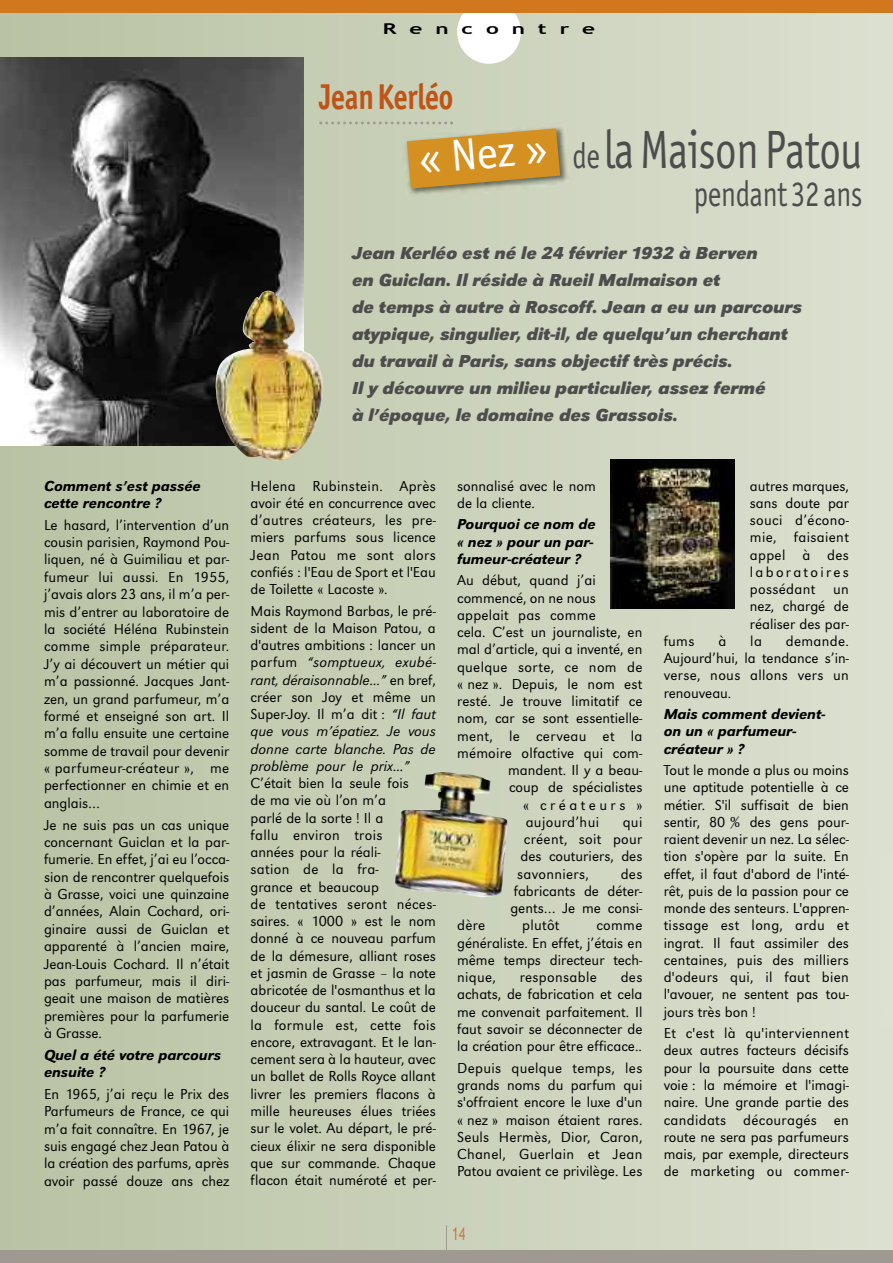
<style>
.page{position:relative;width:893px;height:1263px;background:#fff}
.page>*{position:absolute;margin:0;border:0;box-sizing:border-box;transform-origin:0 0}
.t1{font:54px "Officina San ITC";letter-spacing:-.01em;color:#4d4d4d;scale:.8 1}
.t2{font:45px "Officina San ITC";color:#fff}
.t3{font:36px "Officina San ITC";letter-spacing:-.01em;color:#4d4d4d;scale:.8 1}
.t4{font:700 36px "Officina San ITC";letter-spacing:-.01em;color:#be5517;scale:.8 1}
.t5{font:italic 700 18px/27px "URW Grotesk T";color:#4d4d4d}
.t6{font:18px "Trebuchet MS";color:#cb7746;scale:.7 1}
.t7{font:15px/17.2px "URW Grotesk T Ligh";color:#000;text-align:justify}
.t8{font:italic 500 15px/17.2px "URW Grotesk T";color:#000}
.t9{font:15px/17.2px "URW Grotesk T Ligh Ital";color:#000}
.t10{font:15px "URW Grotesk T Ligh";letter-spacing:.02em;color:#000}
.t11{font:15px "URW Grotesk T Ligh";letter-spacing:.23em;color:#000}
.t12{font:700 15px "Trebuchet MS";letter-spacing:.575em;color:#000;scale:1.5 1}
.s1{font-size:36px}
.s2{font-family:"URW Grotesk T Ligh"}
.s3{font-family:"URW Grotesk T Ligh Ital"}
</style>
<div class="page">
<div style="left:0;top:0;width:893px;height:1254px;background:linear-gradient(to right,#b9c2a3,#dce0d0)"></div>
<img style="left:0;top:58px;width:303px;height:387px">
<div style="left:457px;top:0;width:64px;height:64px;background:#fff;border-radius:50%"></div>
<div style="left:0;top:0;width:893px;height:13px;background:#d1771d"></div>
<div style="left:0;top:1250px;width:893px;height:13px;background:#a09992"></div>
<hr style="left:446px;top:1225px;width:1px;height:38px;background:#a09992">
<img style="left:401px;top:122px;width:171px;height:79px">
<svg style="left:319px;top:121px;width:241px;height:68px;background:#c9af72"></svg>
<img style="left:216px;top:291px;width:107px;height:170px">
<img style="left:395px;top:771px;width:113px;height:127px">
<img style="left:611px;top:459px;width:124px;height:150px">
<div style="left:861px;top:851px;width:32px;height:177px;background:#dce0d0"></div>
<p class="t12" style="left:383px;top:20px;width:143px">Rencontre</p>
<h3 class="t4" style="left:319px;top:75px;width:169px">JeanKerléo</h3>
<h2 class="t2" style="left:417px;top:132px;width:129px;rotate:-5deg">« Nez »</h2>
<h1 class="t1" style="left:572px;top:118px;width:364px"><span class="s1">de</span> laMaison Patou</h1>
<h3 class="t3" style="left:694px;top:172px;width:212px">pendant 32 ans</h3>
<p class="t5" style="left:352px;top:240px;width:451px">Jean Kerléo est né le 24 février 1932 à Berven<br>en Guiclan. Il réside à Rueil Malmaison et<br>de temps à autre à Roscoff. Jean a eu un parcours atypique, singulier, dit-il, de quelqu’un cherchant du travail à Paris, sans objectif très précis.<br>Il y découvre un milieu particulier, assez fermé<br>à l’époque, le domaine des Grassois.</p>
<p class="t8" style="left:44px;top:477px;width:158px">Comment s’est passée cette rencontre ?</p>
<p class="t7" style="left:44px;top:516px;width:187px">Le hasard, l’intervention d’un cousin parisien, Raymond Pou&shy;liquen, né à Guimiliau et par&shy;fumeur lui aussi. En 1955, j’avais alors 23 ans, il m’a per&shy;mis d’entrer au laboratoire de la société Héléna Rubinstein comme simple préparateur.<br>J’y ai découvert un métier qui m’a passionné. Jacques Jant&shy;zen, un grand parfumeur, m’a formé et enseigné son art. Il m’a fallu ensuite une certaine somme de travail pour devenir « parfumeur-créateur », me perfectionner en chimie et en anglais…</p>
<p class="t7" style="left:44px;top:816px;width:187px">Je ne suis pas un cas unique concernant Guiclan et la par&shy;fumerie. En effet, j’ai eu l’occa&shy;sion de rencontrer quelquefois à Grasse, voici une quinzaine d’années, Alain Cochard, ori&shy;ginaire aussi de Guiclan et apparenté à l’ancien maire, Jean-Louis Cochard. Il n’était pas parfumeur, mais il diri&shy;geait une maison de matières premières pour la parfumerie à Grasse.</p>
<p class="t8" style="left:44px;top:1046px;width:178px">Quel a été votre parcours ensuite ?</p>
<p class="t7" style="left:44px;top:1085px;width:187px">En 1965, j’ai reçu le Prix des Parfumeurs de France, ce qui m’a fait connaître. En 1967, je suis engagé chez Jean Patou à la création des parfums, après avoir passé douze ans chez</p>
<p class="t7" style="left:251px;top:477px;width:187px">Helena Rubinstein. Après avoir été en concurrence avec d’autres créateurs, les pre&shy;miers parfums sous licence Jean Patou me sont alors confiés : l'Eau de Sport et l'Eau de Toilette « Lacoste ».</p>
<p class="t7" style="left:251px;top:602px;width:187px">Mais Raymond Barbas, le pré&shy;sident de la Maison Patou, a d'autres ambitions : lancer un</p>
<p class="t9" style="left:251px;top:654px;width:187px"><span class="s2">parfum</span> “somptueux, exubé&shy;rant, déraisonnable…” <span class="s2">en bref,</span></p>
<p class="t7" style="left:251px;top:688px;width:187px">créer son Joy et même un<br>Super-Joy. Il m’a dit : <span class="s3">“Il faut</span></p>
<p class="t9" style="left:251px;top:723px;width:187px;text-align:justify">que vous m’épatiez. Je vous donne carte blanche. Pas de problème pour le prix…”</p>
<p class="t7" style="left:251px;top:774px;width:187px;text-align:left">C’était bien la seule fois<br>de ma vie où l’on m’a<br>parlé de la sorte ! Il a<br>fallu environ trois<br>années pour la réali-<br>sation de la fra-<br>grance et beaucoup<br>de tentatives seront néces&shy;saires. « 1000 » est le nom donné à ce nouveau parfum de la démesure, alliant roses et jasmin de Grasse – la note abricotée de l'osmanthus et la douceur du santal. Le coût de la formule est, cette fois encore, extravagant. Et le lan&shy;cement sera à la hauteur, avec un ballet de Rolls Royce allant livrer les premiers flacons à mille heureuses élues triées sur le volet. Au départ, le pré&shy;cieux élixir ne sera disponible que sur commande. Chaque flacon était numéroté et per-</p>
<p class="t7" style="left:457px;top:477px;width:140px">sonnalisé avec le nom de la cliente.</p>
<p class="t8" style="left:457px;top:516px;width:140px">Pourquoi ce nom de « nez » pour un par&shy;fumeur-créateur ?</p>
<p class="t7" style="left:457px;top:572px;width:140px">Au début, quand j’ai</p>
<p class="t7" style="left:457px;top:589px;width:140px">commencé, on ne nous</p>
<p class="t7" style="left:457px;top:606px;width:140px">appelait pas comme</p>
<p class="t7" style="left:457px;top:623px;width:187px">cela. C’est un journaliste, en</p>
<p class="t7" style="left:457px;top:641px;width:187px">mal d’article, qui a inventé, en</p>
<p class="t10" style="left:457px;top:658px;width:187px">quelque sorte, ce nom de</p>
<p class="t7" style="left:457px;top:675px;width:187px">« nez ». Depuis, le nom est</p>
<p class="t7" style="left:457px;top:692px;width:187px">resté. Je trouve limitatif ce</p>
<p class="t7" style="left:457px;top:710px;width:187px">nom, car se sont essentielle-</p>
<p class="t10" style="left:457px;top:727px;width:187px">ment, le cerveau et la</p>
<p class="t7" style="left:457px;top:744px;width:187px">mémoire olfactive qui com-</p>
<p class="t7" style="left:508px;top:761px;width:136px">mandent. Il y a beau-</p>
<p class="t7" style="left:509px;top:779px;width:135px">coup de spécialistes</p>
<p class="t11" style="left:523px;top:796px;width:121px">« créateurs »</p>
<p class="t10" style="left:526px;top:813px;width:75px">aujourd’hui</p>
<p class="t7" style="left:623px;top:813px;width:21px">qui</p>
<p class="t10" style="left:524px;top:830px;width:120px">créent, soit pour</p>
<p class="t7" style="left:520px;top:848px;width:123px">des couturiers, des</p>
<p class="t10" style="left:517px;top:865px;width:73px">savonniers,</p>
<p class="t7" style="left:510px;top:865px;width:134px;text-indent:110px">des fabricants de déter&shy;gents… Je me consi-</p>
<p class="t7" style="left:457px;top:917px;width:30px">dère</p>
<p class="t7" style="left:522px;top:917px;width:39px">plutôt</p>
<p class="t7" style="left:457px;top:917px;width:187px;text-indent:139px">comme généraliste. En effet, j’étais en même temps directeur tech&shy;nique,</p>
<p class="t7" style="left:457px;top:968px;width:187px;text-indent:164px">des achats, de fabrication et cela me convenait parfaitement. Il faut savoir se déconnecter de la création pour être efficace..</p>
<p class="t7" style="left:457px;top:1059px;width:187px">Depuis quelque temps, les grands noms du parfum qui s'offraient encore le luxe d'un « nez » maison étaient rares.<br>Seuls Hermès, Dior, Caron, Chanel, Guerlain et Jean Patou avaient ce privilège. Les</p>
<p class="t10" style="left:520px;top:968px;width:79px">responsable</p>
<p class="t6" style="left:452px;top:1222px;width:20px">14</p>
<p class="t7" style="left:750px;top:477px;width:101px">autres marques, sans doute par souci d’écono&shy;mie, faisaient appel à des laboratoires possédant un nez, chargé de réaliser des par-</p>
<p class="t7" style="left:664px;top:632px;width:187px;text-indent:122px">demande.<br>Aujourd’hui, la tendance s’in&shy;verse, nous allons vers un renouveau.</p>
<p class="t8" style="left:664px;top:705px;width:163px">Mais comment devient&shy;on un « parfumeur&shy;créateur » ?</p>
<p class="t7" style="left:664px;top:761px;width:187px">Tout le monde a plus ou moins une aptitude potentielle à ce métier. S'il suffisait de bien sentir, 80 % des gens pour&shy;raient devenir un nez. La sélec&shy;tion s'opère par la suite. En effet, il faut d'abord de l'inté&shy;rêt, puis de la passion pour ce monde des senteurs. L'appren&shy;tissage est long, ardu et ingrat. Il faut assimiler des centaines, puis des milliers d'odeurs qui, il faut bien l'avouer, ne sentent pas tou&shy;jours très bon !</p>
<p class="t7" style="left:664px;top:1024px;width:187px">Et c'est là qu'interviennent deux autres facteurs décisifs pour la poursuite dans cette voie : la mémoire et l'imagi&shy;naire. Une grande partie des candidats découragés en route ne sera pas parfumeurs mais, par exemple, directeurs de marketing ou commer-</p>
<p class="t7" style="left:664px;top:632px;width:32px">fums</p>
<p class="t7" style="left:718px;top:632px;width:9px">à</p>
<p class="t7" style="left:750px;top:632px;width:13px">la</p>
</div>
